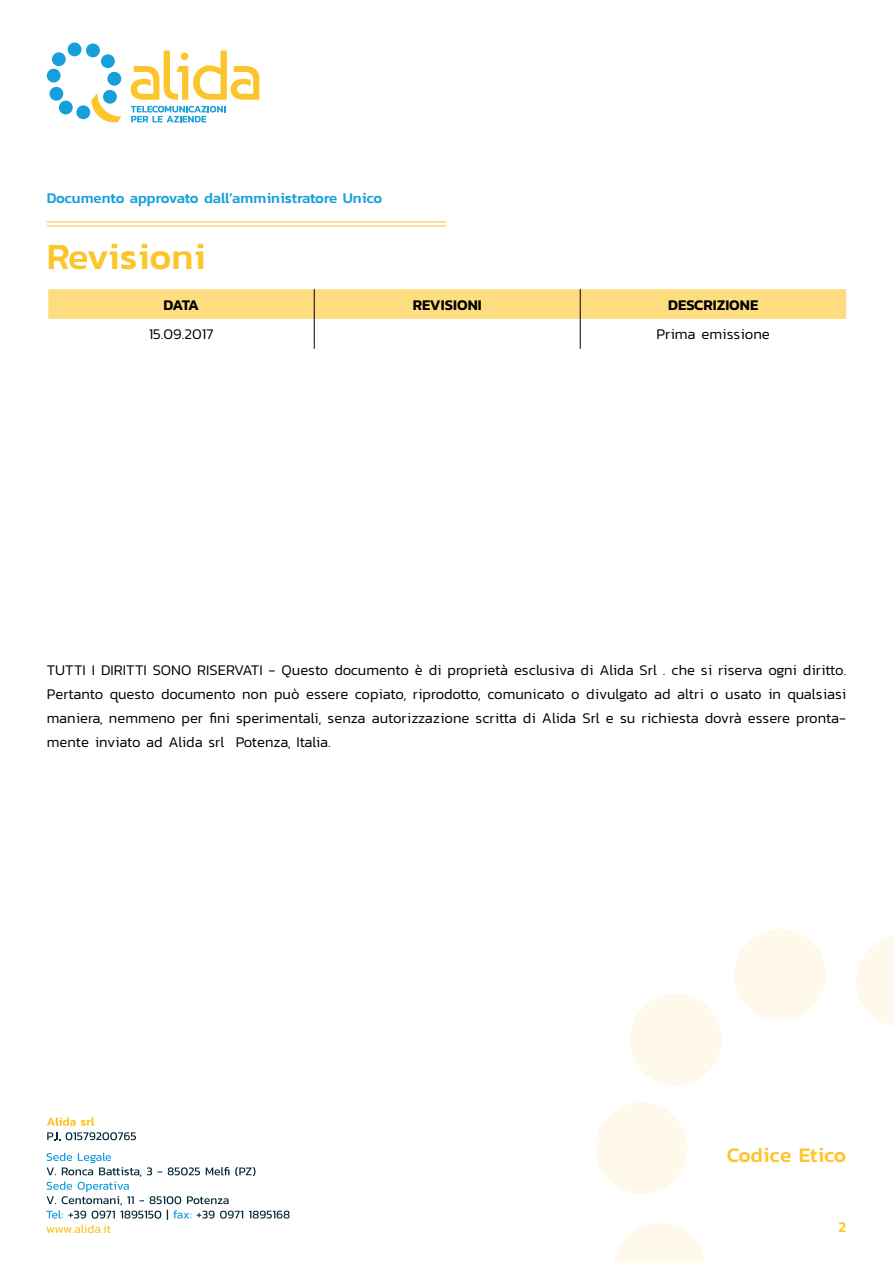
<style>
.page{position:relative;width:893px;height:1263px;background:#fff}
.page>*{position:absolute;margin:0;border:0;box-sizing:border-box;transform-origin:0 0}
.t1{font:500 37.5px "Kanit";color:#fdc52c}
.t2{font:500 21px "Kanit";color:#fdc52c}
.t3{font:300 15px/24px "Kanit";color:#000;text-align:justify}
.t4{font:500 15px "Kanit";color:#169fdb}
.t5{font:600 15px "Kanit";color:#000}
.t6{font:500 15px "Kanit";color:#fdc52c}
</style>
<div class="page">
<div style="left:68px;top:43px;width:13px;height:13px;background:#169fdb;border-radius:50%"></div>
<div style="left:86px;top:44px;width:14px;height:13px;background:#169fdb;border-radius:50%"></div>
<div style="left:101px;top:54px;width:14px;height:14px;background:#169fdb;border-radius:50%"></div>
<div style="left:107px;top:72px;width:14px;height:14px;background:#169fdb;border-radius:50%"></div>
<div style="left:103px;top:90px;width:14px;height:14px;background:#169fdb;border-radius:50%"></div>
<div style="left:76px;top:105px;width:14px;height:14px;background:#169fdb;border-radius:50%"></div>
<div style="left:59px;top:101px;width:14px;height:13px;background:#169fdb;border-radius:50%"></div>
<div style="left:49px;top:87px;width:14px;height:14px;background:#169fdb;border-radius:50%"></div>
<div style="left:47px;top:69px;width:14px;height:14px;background:#169fdb;border-radius:50%"></div>
<div style="left:52px;top:52px;width:14px;height:14px;background:#169fdb;border-radius:50%"></div>
<svg style="left:91px;top:93px;width:30px;height:29px"></svg>
<svg style="left:131px;top:51px;width:128px;height:49px"></svg>
<svg style="left:131px;top:106px;width:94px;height:16px"></svg>
<div style="left:734px;top:929px;width:92px;height:91px;background:#fef9ea;border-radius:50%"></div>
<svg style="left:856px;top:936px;width:37px;height:90px"></svg>
<svg style="left:614px;top:1223px;width:91px;height:40px"></svg>
<div style="left:596px;top:1102px;width:91px;height:92px;background:#fef9ea;border-radius:50%"></div>
<div style="left:630px;top:994px;width:91px;height:91px;background:#fef9ea;border-radius:50%"></div>
<svg style="left:47px;top:1117px;width:47px;height:9px"></svg>
<svg style="left:47px;top:1132px;width:13px;height:8px"></svg>
<svg style="left:66px;top:1132px;width:70px;height:8px"></svg>
<svg style="left:46px;top:1153px;width:244px;height:80px"></svg>
<hr style="left:47px;top:221px;width:399px;height:1px;background:#fdc52c">
<hr style="left:47px;top:226px;width:399px;height:1px;background:#fdc52c">
<div style="left:48px;top:289px;width:798px;height:30px;background:#fedc80"></div>
<hr style="left:314px;top:289px;width:1px;height:30px;background:#000">
<hr style="left:580px;top:289px;width:1px;height:30px;background:#000">
<hr style="left:314px;top:319px;width:1px;height:30px;background:#000">
<hr style="left:580px;top:319px;width:1px;height:30px;background:#000">
<p class="t4" style="left:47px;top:186px;width:337px">Documento approvato dall’amministratore Unico</p>
<h1 class="t1" style="left:47px;top:228px;width:160px">Revisioni</h1>
<p class="t5" style="left:163px;top:293px;width:37px">DATA</p>
<p class="t5" style="left:413px;top:293px;width:71px">REVISIONI</p>
<p class="t5" style="left:668px;top:293px;width:92px">DESCRIZIONE</p>
<p class="t3" style="left:149px;top:322px;width:67px">15.09.2017</p>
<p class="t3" style="left:656px;top:322px;width:115px">Prima emissione</p>
<p class="t3" style="left:47px;top:658px;width:801px">TUTTI I DIRITTI SONO RISERVATI - Questo documento è di proprietà esclusiva di Alida Srl . che si riserva ogni diritto.<br>Pertanto questo documento non può essere copiato, riprodotto, comunicato o divulgato ad altri o usato in qualsiasi maniera, nemmeno per fini sperimentali, senza autorizzazione scritta di Alida Srl e su richiesta dovrà essere pronta&shy;mente inviato ad Alida srl Potenza, Italia.</p>
<h2 class="t2" style="left:727px;top:1139px;width:121px">Codice Etico</h2>
<p class="t6" style="left:838px;top:1216px;width:9px">2</p>
</div>
